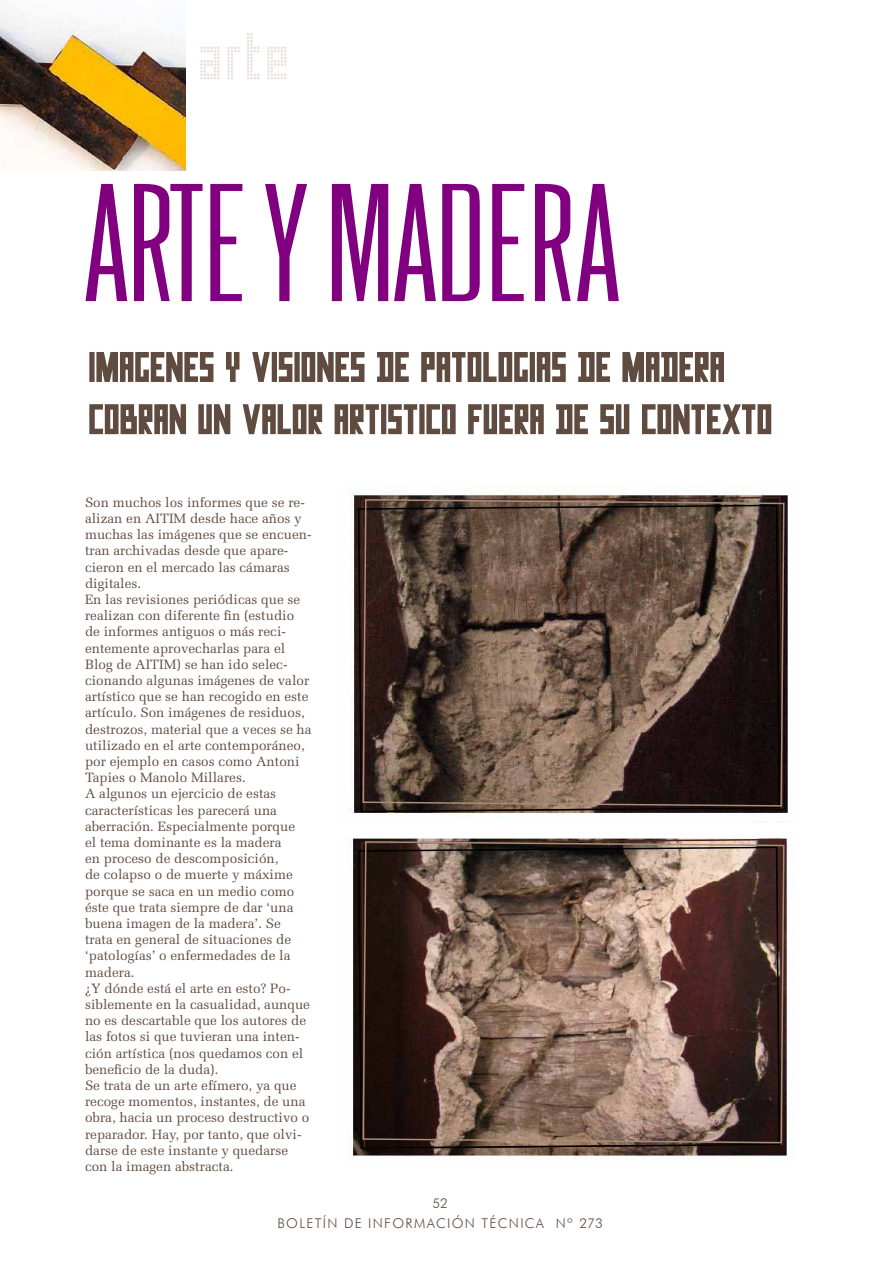
<style>
.page{position:relative;width:893px;height:1263px;background:#fff}
.page>*{position:absolute;margin:0;border:0;box-sizing:border-box;transform-origin:0 0}
.t1{font:150px "Arizona";color:#800080}
.t2{font:67.5px "Pop Led";color:#eae3df}
.t3{font:13.5px/16.2px "Melior LT Std";color:#604b40}
.t4{font:300 13.5px/20.2px "Futura BT";letter-spacing:.1em;color:#604b40;text-align:center}
</style>
<div class="page">
<img style="left:0;top:11px;width:186px;height:159px">
<svg style="left:89px;top:352px;width:635px;height:30px"></svg>
<svg style="left:89px;top:404px;width:682px;height:30px"></svg>
<img style="left:349px;top:491px;width:443px;height:332px">
<img style="left:348px;top:839px;width:439px;height:320px">
<svg style="left:357px;top:504px;width:424px;height:309px;background:#2c201c"></svg>
<svg style="left:362px;top:498px;width:423px;height:309px;background:#59463a"></svg>
<svg style="left:357px;top:846px;width:424px;height:303px;background:#2a1d17"></svg>
<svg style="left:362px;top:840px;width:423px;height:304px;background:#71574c"></svg>
<h2 class="t2" style="left:200px;top:19px;width:95px">arte</h2>
<h1 class="t1" style="left:85px;top:155px;width:536px">ARTE Y MADERA</h1>
<p class="t3" style="left:85px;top:494px;width:228px">Son muchos los informes que se re&shy;alizan en AITIM desde hace años y muchas las imágenes que se encuen&shy;tran archivadas desde que apare&shy;cieron en el mercado las cámaras digitales.<br>En las revisiones periódicas que se realizan con diferente fin (estudio de informes antiguos o más reci&shy;entemente aprovecharlas para el<br>Blog de AITIM) se han ido selec&shy;cionando algunas imágenes de valor artístico que se han recogido en este artículo. Son imágenes de residuos, destrozos, material que a veces se ha utilizado en el arte contemporáneo, por ejemplo en casos como Antoni<br>Tapies o Manolo Millares.<br>A algunos un ejercicio de estas características les parecerá una aberración. Especialmente porque<br>el tema dominante es la madera<br>en proceso de descomposición,<br>de colapso o de muerte y máxime porque se saca en un medio como éste que trata siempre de dar ‘una buena imagen de la madera’. Se trata en general de situaciones de ‘patologías’ o enfermedades de la madera.<br>¿Y dónde está el arte en esto? Po&shy;siblemente en la casualidad, aunque no es descartable que los autores de las fotos si que tuvieran una inten&shy;ción artística (nos quedamos con el beneficio de la duda).<br>Se trata de un arte efímero, ya que recoge momentos, instantes, de una obra, hacia un proceso destructivo o reparador. Hay, por tanto, que olvi&shy;darse de este instante y quedarse con la imagen abstracta.</p>
<p class="t4" style="left:277px;top:1193px;width:327px">52<br>BOLETÍN DE INFORMACIÓN TÉCNICA Nº 273</p>
</div>
